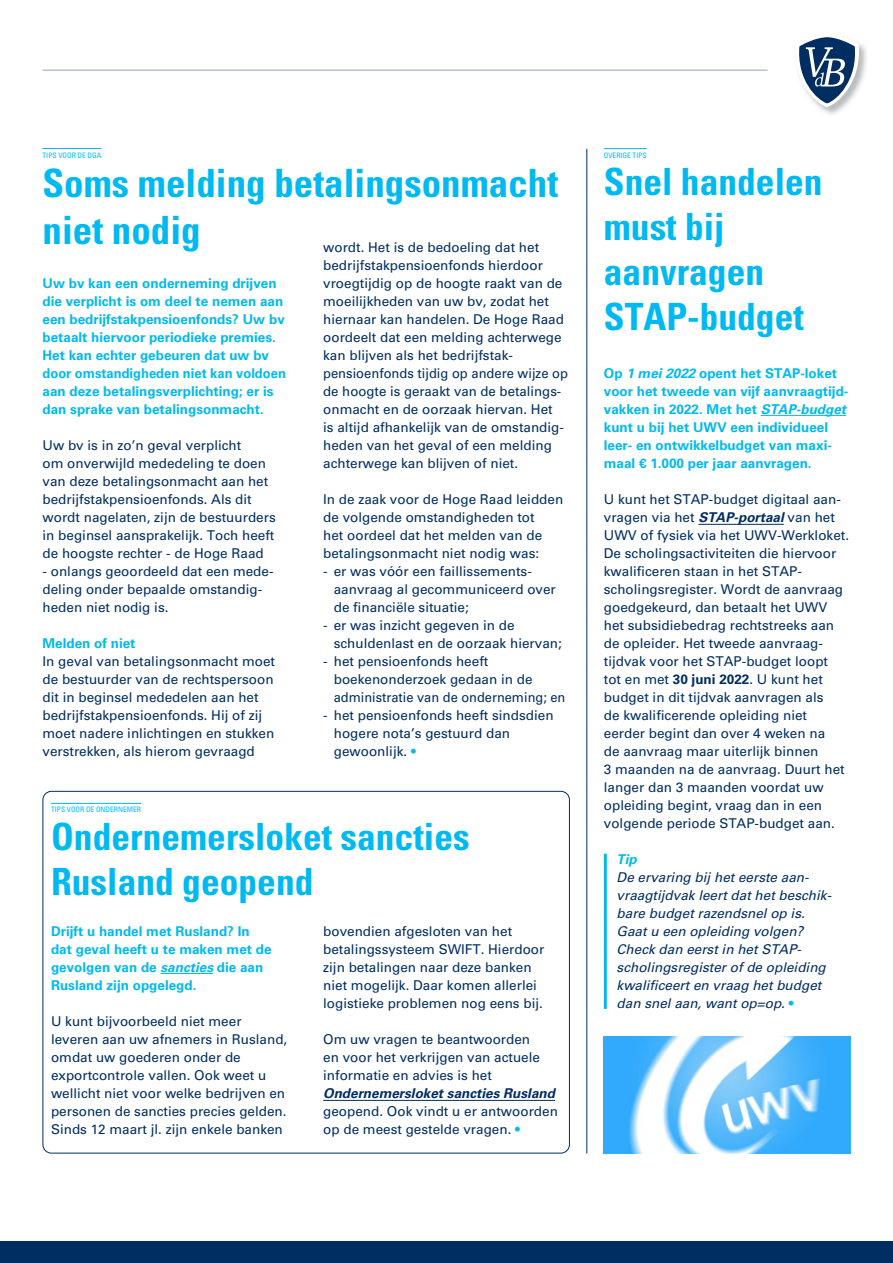
<style>
.page{position:relative;width:893px;height:1263px;background:#fff}
.page>*{position:absolute;margin:0;border:0;box-sizing:border-box;transform-origin:0 0}
.t1{font:700 condensed 39px/46.8px "Univers LT Std";color:#00b9f1}
.t2{font:700 condensed 37.5px/45px "Univers LT Std";color:#00b9f1}
.t3{font:13.5px/18px "Univers LT Std";color:#002d62}
.t4{font:700 13.5px/18px "Univers LT Std";color:#00b9f1}
.t5{font:italic 13.5px/18px "Univers LT Std";color:#002d62}
.t6{font:italic 700 13.5px "Univers LT Std";color:#002d62}
.t7{font:italic 700 13.5px "Univers LT Std";color:#00b9f1}
.t8{font:condensed 7.5px "Univers LT Std";color:#00b9f1}
.s1{color:#00b9f1}
.s2{font-style:italic}
.s3{font-weight:700;font-style:italic}
.s4{font-weight:700}
.s5{font-style:normal;color:#00b9f1}
</style>
<div class="page">
<hr style="left:0;top:0;width:1px;height:1263px;background:#00b9f1">
<div style="left:0;top:1242px;width:893px;height:21px;background:#002d62"></div>
<img style="left:819px;top:45px;width:48px;height:69px">
<svg style="left:799px;top:37px;width:63px;height:70px"></svg>
<hr style="left:43px;top:70px;width:724px;height:1px;background:#97a3c3">
<hr style="left:761px;top:415px;width:85px;height:1px;background:#00b9f1">
<hr style="left:698px;top:524px;width:86px;height:1px;background:#002d62">
<hr style="left:604px;top:148px;width:43px;height:1px;background:#00b9f1">
<hr style="left:604px;top:854px;width:3px;height:155px;background:#00b9f1">
<hr style="left:161px;top:973px;width:52px;height:1px;background:#00b9f1">
<hr style="left:323px;top:1100px;width:232px;height:1px;background:#002d62">
<hr style="left:51px;top:803px;width:90px;height:1px;background:#00b9f1">
<hr style="left:43px;top:148px;width:58px;height:1px;background:#00b9f1">
<img style="left:604px;top:1036px;width:246px;height:117px">
<hr style="left:586px;top:149px;width:1px;height:1004px;background:#002d62">
<p class="t8" style="left:43px;top:150px;width:60px">TIPS VOOR DE DGA</p>
<h1 class="t1" style="left:43px;top:159px;width:517px">Soms melding betalingsonmacht niet nodig</h1>
<p class="t3" style="left:323px;top:238px;width:246px">wordt. Het is de bedoeling dat het bedrijfstakpensioenfonds hierdoor vroegtijdig op de hoogte raakt van de moeilijkheden van uw bv, zodat het hiernaar kan handelen. De Hoge Raad oordeelt dat een melding achterwege kan blijven als het bedrijfstak&shy;pensioenfonds tijdig op andere wijze op de hoogte is geraakt van de betalings&shy;onmacht en de oorzaak hiervan. Het<br>is altijd afhankelijk van de omstandig&shy;heden van het geval of een melding achterwege kan blijven of niet.</p>
<p class="t3" style="left:323px;top:490px;width:242px">In de zaak voor de Hoge Raad leidden de volgende omstandigheden tot<br>het oordeel dat het melden van de betalingsonmacht niet nodig was:</p>
<p class="t3" style="left:334px;top:562px;width:224px;text-indent:-11px">- er was vóór een faillissements&shy;aanvraag al gecommuniceerd over de financiële situatie;</p>
<p class="t3" style="left:334px;top:616px;width:230px;text-indent:-11px">- er was inzicht gegeven in de schuldenlast en de oorzaak hiervan;</p>
<p class="t3" style="left:334px;top:652px;width:233px;text-indent:-11px">- het pensioenfonds heeft boekenonderzoek gedaan in de administratie van de onderneming; en</p>
<p class="t3" style="left:334px;top:706px;width:221px;text-indent:-11px">- het pensioenfonds heeft sindsdien hogere nota’s gestuurd dan gewoonlijk. <span class="s1">•</span></p>
<p class="t4" style="left:43px;top:274px;width:245px">Uw bv kan een onderneming drijven die verplicht is om deel te nemen aan een bedrijfstakpensioenfonds? Uw bv betaalt hiervoor periodieke premies.<br>Het kan echter gebeuren dat uw bv door omstandigheden niet kan voldoen aan deze betalingsverplichting; er is dan sprake van betalingsonmacht.</p>
<p class="t3" style="left:43px;top:436px;width:235px">Uw bv is in zo’n geval verplicht<br>om onverwijld mededeling te doen van deze betalingsonmacht aan het bedrijfstakpensioenfonds. Als dit wordt nagelaten, zijn de bestuurders in beginsel aansprakelijk. Toch heeft de hoogste rechter - de Hoge Raad</p>
<p class="t3" style="left:43px;top:562px;width:233px">- onlangs geoordeeld dat een mede&shy;deling onder bepaalde omstandig&shy;heden niet nodig is.</p>
<p class="t4" style="left:43px;top:634px;width:95px">Melden of niet</p>
<p class="t3" style="left:43px;top:652px;width:234px">In geval van betalingsonmacht moet de bestuurder van de rechtspersoon dit in beginsel mededelen aan het bedrijfstakpensioenfonds. Hij of zij moet nadere inlichtingen en stukken verstrekken, als hierom gevraagd</p>
<p class="t8" style="left:51px;top:805px;width:92px">TIPS VOOR DE ONDERNEMER</p>
<h2 class="t2" style="left:51px;top:814px;width:420px">Ondernemersloket sancties<br>Rusland geopend</h2>
<p class="t4" style="left:51px;top:922px;width:222px">Drijft u handel met Rusland? In dat geval heeft u te maken met de gevolgen van de <span class="s2">sancties</span> die aan<br>Rusland zijn opgelegd.</p>
<p class="t3" style="left:51px;top:1012px;width:238px">U kunt bijvoorbeeld niet meer leveren aan uw afnemers in Rusland, omdat uw goederen onder de exportcontrole vallen. Ook weet u wellicht niet voor welke bedrijven en personen de sancties precies gelden.<br>Sinds 12 maart jl. zijn enkele banken</p>
<p class="t3" style="left:323px;top:922px;width:223px">bovendien afgesloten van het betalingssysteem SWIFT. Hierdoor zijn betalingen naar deze banken niet mogelijk. Daar komen allerlei logistieke problemen nog eens bij.</p>
<p class="t3" style="left:323px;top:1030px;width:218px">Om uw vragen te beantwoorden en voor het verkrijgen van actuele informatie en advies is het</p>
<p class="t6" style="left:323px;top:1085px;width:233px">Ondernemersloket sancties Rusland</p>
<p class="t3" style="left:323px;top:1102px;width:236px">geopend. Ook vindt u er antwoorden op de meest gestelde vragen. <span class="s1">•</span></p>
<p class="t8" style="left:604px;top:150px;width:44px">OVERIGE TIPS</p>
<h2 class="t2" style="left:604px;top:159px;width:220px">Snel handelen must bij aanvragen<br>STAP-budget</h2>
<p class="t4" style="left:604px;top:364px;width:246px">Op <span class="s2">1 mei 2022</span> opent het STAP-loket voor het tweede van vijf aanvraagtijd&shy;vakken in 2022. Met het <span class="s2">STAP-budget </span>kunt u bij het UWV een individueel leer- en ontwikkelbudget van maxi&shy;maal € 1.000 per jaar aanvragen.</p>
<p class="t3" style="left:604px;top:490px;width:247px">U kunt het STAP-budget digitaal aan&shy;vragen via het <span class="s3">STAP-portaal</span> van het UWV of fysiek via het UWV-Werkloket.<br>De scholingsactiviteiten die hiervoor kwalificeren staan in het STAP&shy;scholingsregister. Wordt de aanvraag goedgekeurd, dan betaalt het UWV het subsidiebedrag rechtstreeks aan de opleider. Het tweede aanvraag&shy;tijdvak voor het STAP-budget loopt<br>tot en met <span class="s4">30 juni 2022</span>. U kunt het budget in dit tijdvak aanvragen als<br>de kwalificerende opleiding niet eerder begint dan over 4 weken na<br>de aanvraag maar uiterlijk binnen<br>3 maanden na de aanvraag. Duurt het langer dan 3 maanden voordat uw opleiding begint, vraag dan in een volgende periode STAP-budget aan.</p>
<p class="t7" style="left:617px;top:851px;width:22px">Tip</p>
<p class="t5" style="left:617px;top:868px;width:216px">De ervaring bij het eerste aan&shy;vraagtijdvak leert dat het beschik&shy;bare budget razendsnel op is.<br>Gaat u een opleiding volgen?<br>Check dan eerst in het STAP&shy;scholingsregister of de opleiding kwalificeert en vraag het budget dan snel aan, want op=op. <span class="s5">•</span></p>
</div>
